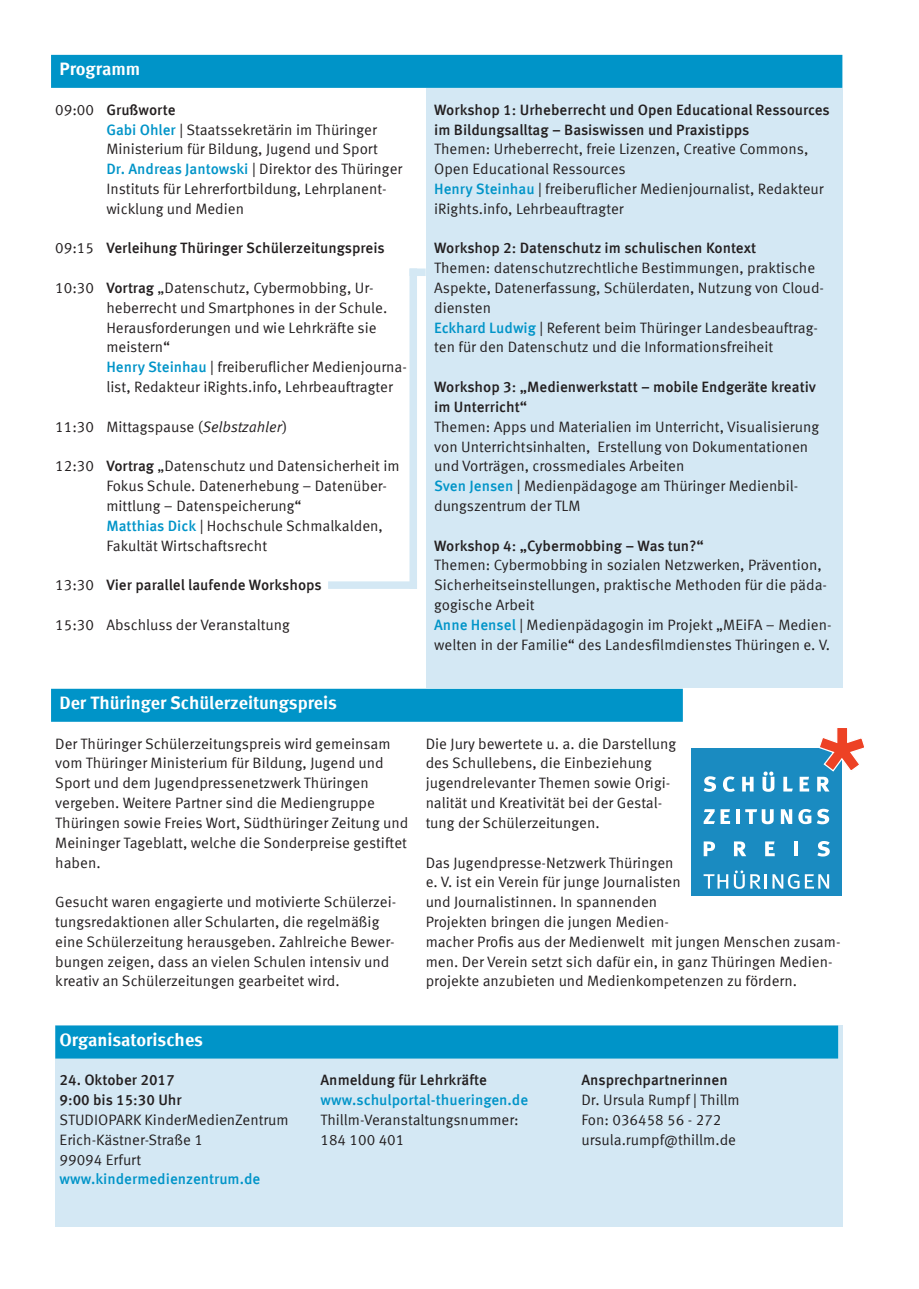
<style>
.page{position:relative;width:919px;height:1289px;background:#fff}
.page>*{position:absolute;margin:0;border:0;box-sizing:border-box;transform-origin:0 0}
.Überschrift_1{font:700 18px "Meta Offc Pro";color:#fff}
.Basic{font:15px/19.8px "Meta Offc Pro Norm";color:#231f20}
.HEAD{font:500 15px/19.8px "Meta Offc Pro";color:#231f20}
.Basic_TABELLE{font:15px "Meta Offc Pro Norm";color:#231f20}
.Basic-2{font:500 15px "Meta Offc Pro";color:#0094c8}
.s1{font-family:"Meta Offc Pro";font-weight:500}
.s2{font-family:"Meta Offc Pro";font-weight:500;color:#0094c8}
.s3{font-family:"Meta Offc Pro Norm";font-weight:400}
.s4{font-family:"Meta Offc Pro Norm Ita"}
</style>
<div class="page">
<div style="left:51px;top:55px;width:791px;height:33px;background:#0094c8"></div>
<div style="left:409px;top:268px;width:16px;height:8px;background:#d4e8f4"></div>
<div style="left:328px;top:581px;width:89px;height:8px;background:#d4e8f4"></div>
<div style="left:409px;top:268px;width:8px;height:321px;background:#d4e8f4"></div>
<div style="left:425px;top:88px;width:417px;height:599px;background:#d4e8f4"></div>
<div style="left:55px;top:1025px;width:787px;height:201px;background:#d4e8f4"></div>
<div style="left:55px;top:1025px;width:783px;height:33px;background:#0094c8"></div>
<div style="left:691px;top:748px;width:150px;height:147px;background:#1a8bc1"></div>
<svg style="left:703px;top:776px;width:13px;height:15px"></svg>
<svg style="left:723px;top:776px;width:11px;height:15px"></svg>
<svg style="left:742px;top:776px;width:11px;height:15px"></svg>
<svg style="left:762px;top:771px;width:12px;height:20px"></svg>
<svg style="left:783px;top:776px;width:9px;height:15px"></svg>
<svg style="left:799px;top:776px;width:10px;height:15px"></svg>
<svg style="left:703px;top:809px;width:11px;height:15px"></svg>
<svg style="left:720px;top:809px;width:10px;height:15px"></svg>
<hr style="left:736px;top:809px;width:4px;height:15px;background:#fff">
<svg style="left:745px;top:809px;width:28px;height:15px"></svg>
<svg style="left:780px;top:809px;width:12px;height:15px"></svg>
<svg style="left:798px;top:808px;width:31px;height:16px"></svg>
<svg style="left:703px;top:841px;width:12px;height:15px"></svg>
<svg style="left:734px;top:841px;width:12px;height:15px"></svg>
<svg style="left:765px;top:841px;width:9px;height:15px"></svg>
<hr style="left:794px;top:841px;width:4px;height:15px;background:#fff">
<svg style="left:817px;top:841px;width:12px;height:15px"></svg>
<svg style="left:703px;top:870px;width:41px;height:18px"></svg>
<svg style="left:750px;top:874px;width:16px;height:14px"></svg>
<svg style="left:772px;top:874px;width:57px;height:14px"></svg>
<svg style="left:817px;top:728px;width:47px;height:63px"></svg>
<div style="left:51px;top:688px;width:631px;height:33px;background:#0094c8"></div>
<p class="Überschrift_1" style="left:59px;top:55px;width:82px">Programm</p>
<p class="Basic" style="left:106px;top:99px;width:297px;text-indent:-51px">09:00 <span class="s1">Grußworte<br></span><span class="s2">Gabi Ohler</span> | Staatssekretärin im Thüringer Ministerium für Bildung, Jugend und Sport<br><span class="s2">Dr. Andreas Jantowski</span> | Direktor des Thüringer Instituts für Lehrerfortbildung, Lehrplanent&shy;wicklung und Medien</p>
<p class="HEAD" style="left:55px;top:237px;width:331px"><span class="s3">09:15</span> Verleihung Thüringer Schülerzeitungspreis</p>
<p class="Basic" style="left:106px;top:277px;width:302px;text-indent:-51px">10:30 <span class="s1">Vortrag</span> „Datenschutz, Cybermobbing, Ur&shy;heberrecht und Smartphones in der Schule.<br>Herausforderungen und wie Lehrkräfte sie meistern“<br><span class="s2">Henry Steinhau</span> | freiberuflicher Medienjourna&shy;list, Redakteur iRights.info, Lehrbeauftragter</p>
<p class="Basic" style="left:55px;top:415px;width:233px">11:30 Mittagspause (<span class="s4">Selbstzahler</span>)</p>
<p class="Basic" style="left:106px;top:455px;width:295px;text-indent:-51px">12:30 <span class="s1">Vortrag</span> „Datenschutz und Datensicherheit im Fokus Schule. Datenerhebung – Datenüber&shy;mittlung – Datenspeicherung“<br><span class="s2">Matthias Dick</span> | Hochschule Schmalkalden, Fakultät Wirtschaftsrecht</p>
<p class="HEAD" style="left:55px;top:574px;width:268px"><span class="s3">13:30</span> Vier parallel laufende Workshops</p>
<p class="Basic" style="left:55px;top:613px;width:236px">15:30 Abschluss der Veranstaltung</p>
<p class="Überschrift_1" style="left:59px;top:688px;width:279px">Der Thüringer Schülerzeitungspreis</p>
<p class="Basic" style="left:55px;top:732px;width:354px">Der Thüringer Schülerzeitungspreis wird gemeinsam vom Thüringer Ministerium für Bildung, Jugend und Sport und dem Jugendpressenetzwerk Thüringen vergeben. Weitere Partner sind die Mediengruppe Thüringen sowie Freies Wort, Südthüringer Zeitung und Meininger Tageblatt, welche die Sonderpreise gestiftet haben.</p>
<p class="Basic" style="left:55px;top:891px;width:342px">Gesucht waren engagierte und motivierte Schülerzei&shy;tungsredaktionen aller Schularten, die regelmäßig eine Schülerzeitung herausgeben. Zahlreiche Bewer&shy;bungen zeigen, dass an vielen Schulen intensiv und kreativ an Schülerzeitungen gearbeitet wird.</p>
<p class="HEAD" style="left:434px;top:99px;width:397px">Workshop 1: Urheberrecht und Open Educational Ressources im Bildungsalltag – Basiswissen und Praxistipps</p>
<p class="Basic" style="left:434px;top:138px;width:375px">Themen: Urheberrecht, freie Lizenzen, Creative Commons,<br>Open Educational Ressources</p>
<p class="Basic" style="left:434px;top:178px;width:391px"><span class="s2">Henry Steinhau</span> | freiberuflicher Medienjournalist, Redakteur iRights.info, Lehrbeauftragter</p>
<p class="HEAD" style="left:434px;top:237px;width:323px">Workshop 2: Datenschutz im schulischen Kontext</p>
<p class="Basic" style="left:434px;top:257px;width:391px">Themen: datenschutzrechtliche Bestimmungen, praktische<br>Aspekte, Datenerfassung, Schülerdaten, Nutzung von Cloud&shy;diensten</p>
<p class="Basic" style="left:434px;top:316px;width:385px"><span class="s2">Eckhard Ludwig</span> | Referent beim Thüringer Landesbeauftrag&shy;ten für den Datenschutz und die Informationsfreiheit</p>
<p class="HEAD" style="left:434px;top:376px;width:383px">Workshop 3: „Medienwerkstatt – mobile Endgeräte kreativ im Unterricht“</p>
<p class="Basic" style="left:434px;top:415px;width:386px">Themen: Apps und Materialien im Unterricht, Visualisierung von Unterrichtsinhalten, Erstellung von Dokumentationen und Vorträgen, crossmediales Arbeiten</p>
<p class="Basic" style="left:434px;top:475px;width:365px"><span class="s2">Sven Jensen</span> | Medienpädagoge am Thüringer Medienbil&shy;dungszentrum der TLM</p>
<p class="HEAD" style="left:434px;top:534px;width:271px">Workshop 4: „Cybermobbing – Was tun?“</p>
<p class="Basic" style="left:434px;top:554px;width:394px">Themen: Cybermobbing in sozialen Netzwerken, Prävention,<br>Sicherheitseinstellungen, praktische Methoden für die päda&shy;gogische Arbeit</p>
<p class="Basic" style="left:434px;top:613px;width:399px"><span class="s2">Anne Hensel</span> | Medienpädagogin im Projekt „MEiFA – Medien&shy;welten in der Familie“ des Landesfilmdienstes Thüringen e. V.</p>
<p class="Basic" style="left:425px;top:732px;width:252px">Die Jury bewertete u. a. die Darstellung des Schullebens, die Einbeziehung jugendrelevanter Themen sowie Origi&shy;nalität und Kreativität bei der Gestal&shy;tung der Schülerzeitungen.</p>
<p class="Basic" style="left:425px;top:851px;width:416px">Das Jugendpresse-Netzwerk Thüringen<br>e. V. ist ein Verein für junge Journalisten<br>und Journalistinnen. In spannenden<br>Projekten bringen die jungen Medien-<br>macher Profis aus der Medienwelt mit jungen Menschen zusam&shy;men. Der Verein setzt sich dafür ein, in ganz Thüringen Medien&shy;projekte anzubieten und Medienkompetenzen zu fördern.</p>
<p class="Überschrift_1" style="left:60px;top:1025px;width:145px">Organisatorisches</p>
<p class="HEAD" style="left:60px;top:1069px;width:124px">24. Oktober 2017<br>9:00 bis 15:30 Uhr</p>
<p class="Basic_TABELLE" style="left:60px;top:1108px;width:231px">STUDIOPARK KinderMedienZentrum</p>
<p class="Basic_TABELLE" style="left:60px;top:1128px;width:145px">Erich-Kästner-Straße 1</p>
<p class="Basic_TABELLE" style="left:60px;top:1148px;width:83px">99094 Erfurt</p>
<p class="Basic-2" style="left:60px;top:1167px;width:202px">www.kindermedienzentrum.de</p>
<p class="HEAD" style="left:320px;top:1069px;width:168px">Anmeldung für Lehrkräfte</p>
<p class="Basic" style="left:320px;top:1089px;width:209px"><span class="s2">www.schulportal-thueringen.de<br></span>Thillm-Veranstaltungsnummer:<br>184 100 401</p>
<p class="HEAD" style="left:581px;top:1069px;width:148px">Ansprechpartnerinnen</p>
<p class="Basic" style="left:581px;top:1089px;width:160px">Dr. Ursula Rumpf | Thillm</p>
<p class="Basic" style="left:581px;top:1108px;width:141px">Fon: 036458 56 - 272</p>
<p class="Basic" style="left:581px;top:1128px;width:156px">ursula.rumpf@thillm.de</p>
</div>
